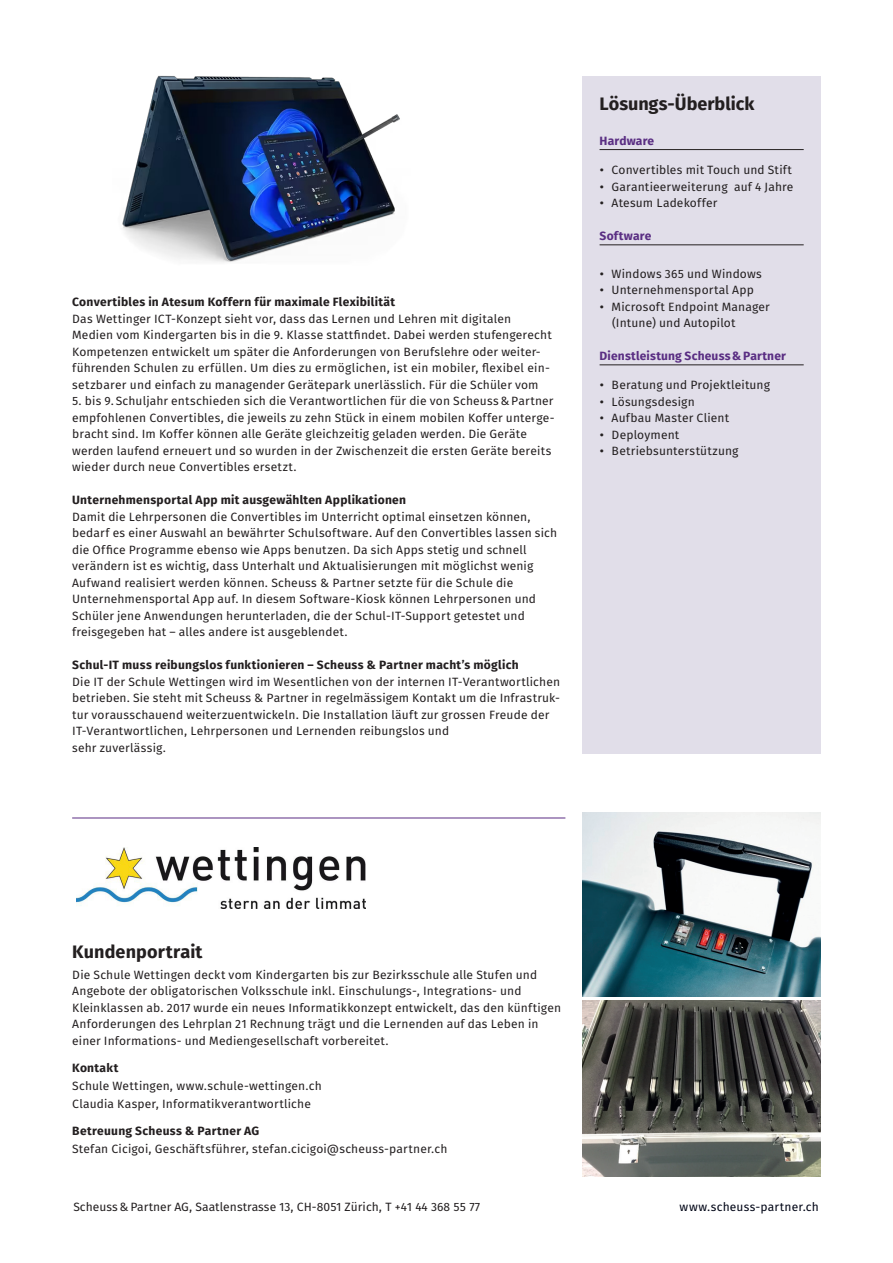
<style>
.page{position:relative;width:893px;height:1263px;background:#fff}
.page>*{position:absolute;margin:0;border:0;box-sizing:border-box;transform-origin:0 0}
._03_Zitat_KastenFira_Sans_Medium{font:700 18px "Fira Sans OT";letter-spacing:.005em;color:#231f20}
._03_Zitat_KastenFira_Sans_Medium-2{font:12px/16.5px "Fira Sans OT";letter-spacing:.01em;color:#231f20}
._03_Zitat_KastenFira_Sans_Medium-3{font:700 12px "Fira Sans OT";letter-spacing:.025em;color:#231f20}
._03_Zitat_KastenFira_Sans_Medium-4{font:700 12px "Fira Sans OT";letter-spacing:.015em;color:#5a2e83}
.t1{font:12px "Fira Sans OT";letter-spacing:.015em;color:#000516}
</style>
<div class="page">
<div style="left:583px;top:77px;width:238px;height:677px;background:#e1dee9"></div>
<hr style="left:600px;top:149px;width:204px;height:1px;background:#231f20">
<hr style="left:600px;top:245px;width:204px;height:1px;background:#231f20">
<hr style="left:600px;top:365px;width:204px;height:1px;background:#231f20">
<img style="left:583px;top:813px;width:238px;height:183px">
<img style="left:583px;top:1000px;width:238px;height:176px">
<img style="left:76px;top:848px;width:289px;height:60px">
<img style="left:122px;top:75px;width:278px;height:188px">
<hr style="left:72px;top:818px;width:493px;height:1px;background:#5a2c84">
<p class="_03_Zitat_KastenFira_Sans_Medium-3" style="left:72px;top:294px;width:324px">Convertibles in Atesum Koffern für maximale Flexibilität</p>
<p class="_03_Zitat_KastenFira_Sans_Medium-2" style="left:72px;top:311px;width:481px">Das Wettinger ICT-Konzept sieht vor, dass das Lernen und Lehren mit digitalen Medien vom Kindergarten bis in die 9. Klasse stattfindet. Dabei werden stufengerecht Kompetenzen entwickelt um später die Anforderungen von Berufslehre oder weiter&shy;führenden Schulen zu erfüllen. Um dies zu ermöglichen, ist ein mobiler, flexibel ein-</p>
<p class="_03_Zitat_KastenFira_Sans_Medium-2" style="left:72px;top:377px;width:468px">setzbarer und einfach zu managender Gerätepark unerlässlich. Für die Schüler vom</p>
<p class="_03_Zitat_KastenFira_Sans_Medium-2" style="left:72px;top:394px;width:484px">5. bis 9. Schuljahr entschieden sich die Verantwortlichen für die von Scheuss&amp;Partner empfohlenen Convertibles, die jeweils zu zehn Stück in einem mobilen Koffer unterge&shy;bracht sind. Im Koffer können alle Geräte gleichzeitig geladen werden. Die Geräte werden laufend erneuert und so wurden in der Zwischenzeit die ersten Geräte bereits wieder durch neue Convertibles ersetzt.</p>
<p class="_03_Zitat_KastenFira_Sans_Medium-3" style="left:72px;top:492px;width:336px">Unternehmensportal App mit ausgewählten Applikationen</p>
<p class="_03_Zitat_KastenFira_Sans_Medium-2" style="left:72px;top:509px;width:487px">Damit die Lehrpersonen die Convertibles im Unterricht optimal einsetzen können, bedarf es einer Auswahl an bewährter Schulsoftware. Auf den Convertibles lassen sich die Office Programme ebenso wie Apps benutzen. Da sich Apps stetig und schnell verändern ist es wichtig, dass Unterhalt und Aktualisierungen mit möglichst wenig Aufwand realisiert werden können. Scheuss &amp; Partner setzte für die Schule die Unternehmensportal App auf. In diesem Software-Kiosk können Lehrpersonen und Schüler jene Anwendungen herunterladen, die der Schul-IT-Support getestet und freisgegeben hat – alles andere ist ausgeblendet.</p>
<p class="_03_Zitat_KastenFira_Sans_Medium-3" style="left:72px;top:657px;width:448px">Schul-IT muss reibungslos funktionieren – Scheuss &amp; Partner macht’s möglich</p>
<p class="_03_Zitat_KastenFira_Sans_Medium-2" style="left:72px;top:674px;width:489px">Die IT der Schule Wettingen wird im Wesentlichen von der internen IT-Verantwortlichen betrieben. Sie steht mit Scheuss &amp; Partner in regelmässigem Kontakt um die Infrastruk&shy;tur vorausschauend weiterzuentwickeln. Die Installation läuft zur grossen Freude der IT-Verantwortlichen, Lehrpersonen und Lernenden reibungslos und<br>sehr zuverlässig.</p>
<p class="_03_Zitat_KastenFira_Sans_Medium" style="left:600px;top:91px;width:156px">Lösungs-Überblick</p>
<p class="_03_Zitat_KastenFira_Sans_Medium-4" style="left:600px;top:132px;width:56px">Hardware</p>
<p class="_03_Zitat_KastenFira_Sans_Medium-2" style="left:600px;top:163px;width:194px">• Convertibles mit Touch und Stift</p>
<p class="_03_Zitat_KastenFira_Sans_Medium-2" style="left:600px;top:179px;width:195px">• Garantieerweiterung auf 4 Jahre</p>
<p class="_03_Zitat_KastenFira_Sans_Medium-2" style="left:600px;top:196px;width:119px">• Atesum Ladekoffer</p>
<p class="_03_Zitat_KastenFira_Sans_Medium-4" style="left:600px;top:228px;width:53px">Software</p>
<p class="_03_Zitat_KastenFira_Sans_Medium-2" style="left:600px;top:266px;width:164px">• Windows 365 und Windows</p>
<p class="_03_Zitat_KastenFira_Sans_Medium-2" style="left:600px;top:283px;width:156px">• Unternehmensportal App</p>
<p class="_03_Zitat_KastenFira_Sans_Medium-2" style="left:612px;top:299px;width:159px;text-indent:-13px">• Microsoft Endpoint Manager (Intune) und Autopilot</p>
<p class="_03_Zitat_KastenFira_Sans_Medium-4" style="left:600px;top:348px;width:188px">Dienstleistung Scheuss&amp;Partner</p>
<p class="_03_Zitat_KastenFira_Sans_Medium-2" style="left:600px;top:378px;width:172px">• Beratung und Projektleitung</p>
<p class="_03_Zitat_KastenFira_Sans_Medium-2" style="left:600px;top:394px;width:97px">• Lösungsdesign</p>
<p class="_03_Zitat_KastenFira_Sans_Medium-2" style="left:600px;top:411px;width:131px">• Aufbau Master Client</p>
<p class="_03_Zitat_KastenFira_Sans_Medium-2" style="left:600px;top:427px;width:81px">• Deployment</p>
<p class="_03_Zitat_KastenFira_Sans_Medium-2" style="left:600px;top:444px;width:140px">• Betriebsunterstützung</p>
<p class="_03_Zitat_KastenFira_Sans_Medium" style="left:72px;top:939px;width:132px">Kundenportrait</p>
<p class="_03_Zitat_KastenFira_Sans_Medium-2" style="left:72px;top:967px;width:490px">Die Schule Wettingen deckt vom Kindergarten bis zur Bezirksschule alle Stufen und Angebote der obligatorischen Volksschule inkl. Einschulungs-, Integrations- und Kleinklassen ab. 2017 wurde ein neues Informatikkonzept entwickelt, das den künftigen Anforderungen des Lehrplan 21 Rechnung trägt und die Lernenden auf das Leben in einer Informations- und Mediengesellschaft vorbereitet.</p>
<p class="_03_Zitat_KastenFira_Sans_Medium-3" style="left:72px;top:1059px;width:48px">Kontakt</p>
<p class="_03_Zitat_KastenFira_Sans_Medium-2" style="left:72px;top:1078px;width:251px">Schule Wettingen, www.schule-wettingen.ch</p>
<p class="_03_Zitat_KastenFira_Sans_Medium-2" style="left:72px;top:1096px;width:240px">Claudia Kasper, Informatikverantwortliche</p>
<p class="_03_Zitat_KastenFira_Sans_Medium-3" style="left:72px;top:1122px;width:189px">Betreuung Scheuss &amp; Partner AG</p>
<p class="_03_Zitat_KastenFira_Sans_Medium-2" style="left:72px;top:1141px;width:377px">Stefan Cicigoi, Geschäftsführer, stefan.cicigoi@scheuss-partner.ch</p>
<p class="_03_Zitat_KastenFira_Sans_Medium-2" style="left:73px;top:1200px;width:408px">Scheuss&amp;Partner AG, Saatlenstrasse 13, CH-8051 Zürich, T +41 44 368 55 77</p>
<p class="t1" style="left:680px;top:1199px;width:141px">www.scheuss-partner.ch</p>
</div>
